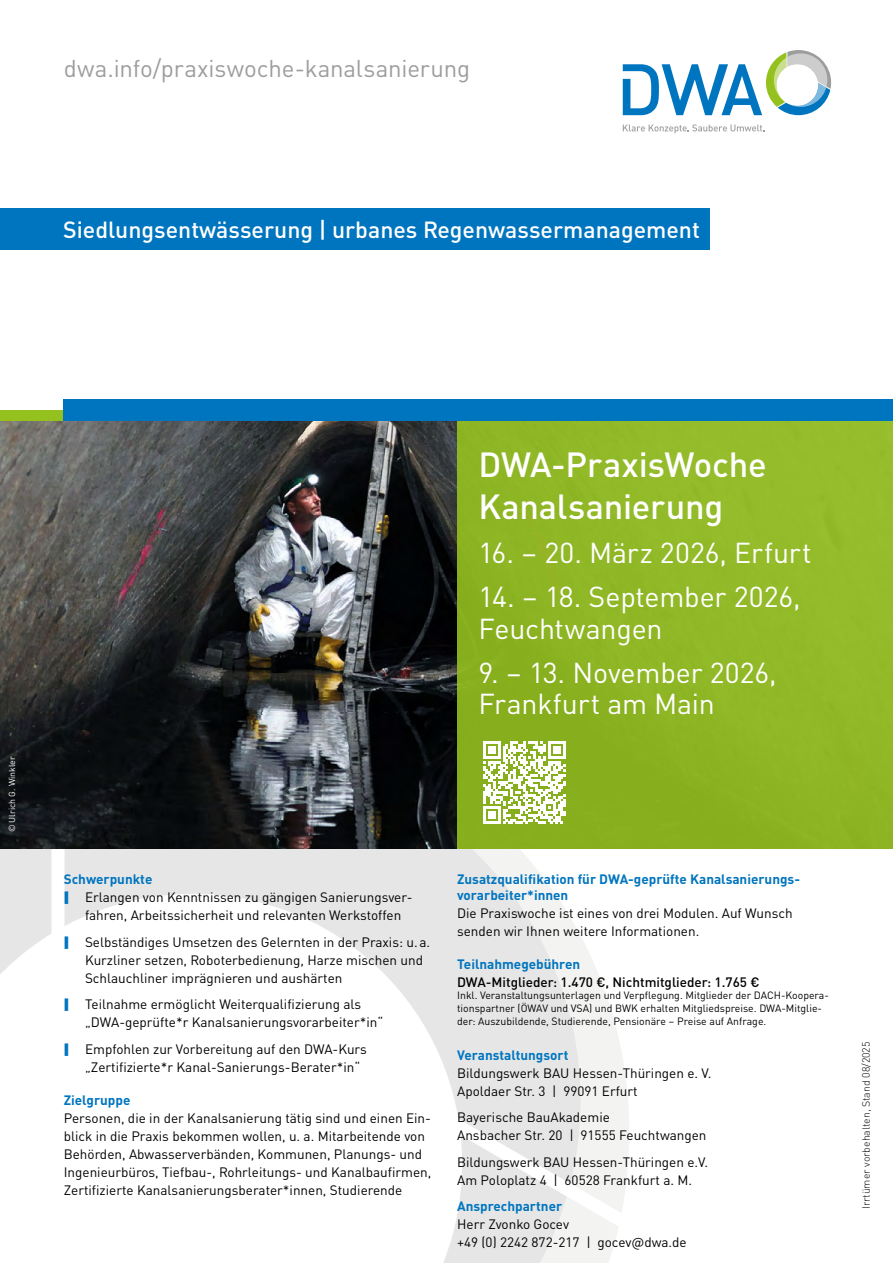
<style>
.page{position:relative;width:893px;height:1263px;background:#fff}
.page>*{position:absolute;margin:0;border:0;box-sizing:border-box;transform-origin:0 0}
.Titel_Seminar{font:500 34.5px/41.4px "DINOT";letter-spacing:-.005em;color:#fff}
.Ort_Datum_grau{font:28.5px/31.5px "DINOT";letter-spacing:-.01em;color:#fff}
.Ort_Datum_grau-2{font:24px "DINOT";letter-spacing:-.005em;color:#9d9d9c}
.Themengebiet_U1{font:500 23.1px "DINOT";color:#fff}
.Fließtext{font:13.5px/18px "DINOT";color:#000}
.Zwischenüberschriften{font:700 13.5px/16.2px "DINOT";color:#0075bf}
.Zwischenüberschriften-2{font:13.5px/18px "DINOT";color:#000}
.Fließtext_11_pt{font:13.5px/18px "DINOT";color:#000}
.Fließtext-2{font:500 13.5px "DINOT";color:#000}
.Zwischenüberschrift{font:700 13.5px "DINOT";color:#0075bf}
.Fließtext-3{font:10.5px/12.6px "DINOT";color:#000}
.Fließtext-4{font:300 10.5px "DINOT";color:#000}
.Bildquelle{font:8.85px "DINOT";color:#fff}
.s1{font-weight:700;color:#0075bf}
</style>
<div class="page">
<svg style="left:623px;top:124px;width:142px;height:9px"></svg>
<svg style="left:623px;top:50px;width:208px;height:65px"></svg>
<div style="left:0;top:410px;width:64px;height:11px;background:#95c11f"></div>
<div style="left:64px;top:400px;width:829px;height:21px;background:#0075bf"></div>
<img style="left:0;top:421px;width:457px;height:320px">
<div style="left:457px;top:421px;width:436px;height:427px;background:#90b826"></div>
<div style="left:0;top:208px;width:709px;height:42px;background:#0075bf"></div>
<svg style="left:0;top:741px;width:619px;height:522px"></svg>
<p class="Ort_Datum_grau-2" style="left:64px;top:50px;width:408px">dwa.info/praxiswoche-kanalsanierung</p>
<p class="Themengebiet_U1" style="left:63px;top:212px;width:638px">Siedlungsentwässerung | urbanes Regenwassermanagement</p>
<p class="Bildquelle" style="left:5px;top:832px;width:78px;rotate:-90deg">© Ulrich G. Winkler</p>
<p class="Titel_Seminar" style="left:478px;top:442px;width:290px">DWA-PraxisWoche<br>Kanalsanierung</p>
<p class="Ort_Datum_grau" style="left:478px;top:535px;width:335px">16. – 20. März 2026, Erfurt</p>
<p class="Ort_Datum_grau" style="left:478px;top:579px;width:324px">14. – 18. September 2026,<br>Feuchtwangen</p>
<p class="Ort_Datum_grau" style="left:478px;top:655px;width:300px">9. – 13. November 2026,<br>Frankfurt am Main</p>
<p class="Zwischenüberschriften" style="left:64px;top:870px;width:90px">Schwerpunkte</p>
<p class="Fließtext" style="left:85px;top:887px;width:329px">Erlangen von Kenntnissen zu gängigen Sanierungsver&shy;fahren, Arbeitssicherheit und relevanten Werkstoffen</p>
<p class="Fließtext" style="left:85px;top:932px;width:347px">Selbständiges Umsetzen des Gelernten in der Praxis: u.a.<br>Kurzliner setzen, Roboterbedienung, Harze mischen und<br>Schlauchliner imprägnieren und aushärten</p>
<p class="Fließtext" style="left:85px;top:994px;width:300px">Teilnahme ermöglicht Weiterqualifizierung als „DWA-geprüfte*r Kanalsanierungsvorarbeiter*in“</p>
<p class="Fließtext" style="left:85px;top:1039px;width:283px">Empfohlen zur Vorbereitung auf den DWA-Kurs „Zertifizierte*r Kanal-Sanierungs-Berater*in“</p>
<p class="Zwischenüberschriften" style="left:64px;top:1091px;width:68px">Zielgruppe</p>
<p class="Fließtext" style="left:64px;top:1108px;width:369px">Personen, die in der Kanalsanierung tätig sind und einen Ein&shy;blick in die Praxis bekommen wollen, u. a. Mitarbeitende von Behörden, Abwasserverbänden, Kommunen, Planungs- und Ingenieurbüros, Tiefbau-, Rohrleitungs- und Kanalbaufirmen, Zertifizierte Kanalsanierungsberater*innen, Studierende</p>
<p class="Zwischenüberschriften" style="left:457px;top:870px;width:344px">Zusatzqualifikation für DWA-geprüfte Kanalsanierungs&shy;vorarbeiter*innen</p>
<p class="Zwischenüberschriften-2" style="left:457px;top:904px;width:337px">Die Praxiswoche ist eines von drei Modulen. Auf Wunsch senden wir Ihnen weitere Informationen.</p>
<p class="Zwischenüberschriften" style="left:457px;top:955px;width:125px">Teilnahmegebühren</p>
<p class="Fließtext-2" style="left:457px;top:971px;width:304px">DWA-Mitglieder: 1.470 €, Nichtmitglieder: 1.765 €</p>
<p class="Fließtext-3" style="left:457px;top:989px;width:373px">Inkl. Veranstaltungsunterlagen und Verpflegung. Mitglieder der DACH-Koopera&shy;tionspartner (ÖWAV und VSA) und BWK erhalten Mitgliedspreise. DWA-Mitglie&shy;der: Auszubildende, Studierende, Pensionäre – Preise auf Anfrage.</p>
<p class="Zwischenüberschrift" style="left:457px;top:1044px;width:113px">Veranstaltungsort</p>
<p class="Fließtext" style="left:457px;top:1063px;width:256px">Bildungswerk BAU Hessen-Thüringen e. V.<br>Apoldaer Str. 3 | 99091 Erfurt</p>
<p class="Fließtext" style="left:457px;top:1107px;width:251px">Bayerische BauAkademie<br>Ansbacher Str. 20 | 91555 Feuchtwangen</p>
<p class="Fließtext" style="left:457px;top:1152px;width:253px">Bildungswerk BAU Hessen-Thüringen e.V.<br>Am Poloplatz 4 | 60528 Frankfurt a. M.</p>
<p class="Fließtext_11_pt" style="left:457px;top:1196px;width:231px"><span class="s1">Ansprechpartner<br></span>Herr Zvonko Gocev<br>+49 (0) 2242 872-217 | gocev@dwa.de</p>
<p class="Fließtext-4" style="left:858px;top:1209px;width:169px;rotate:-90deg">Irrtümer vorbehalten, Stand 08/2025</p>
</div>
